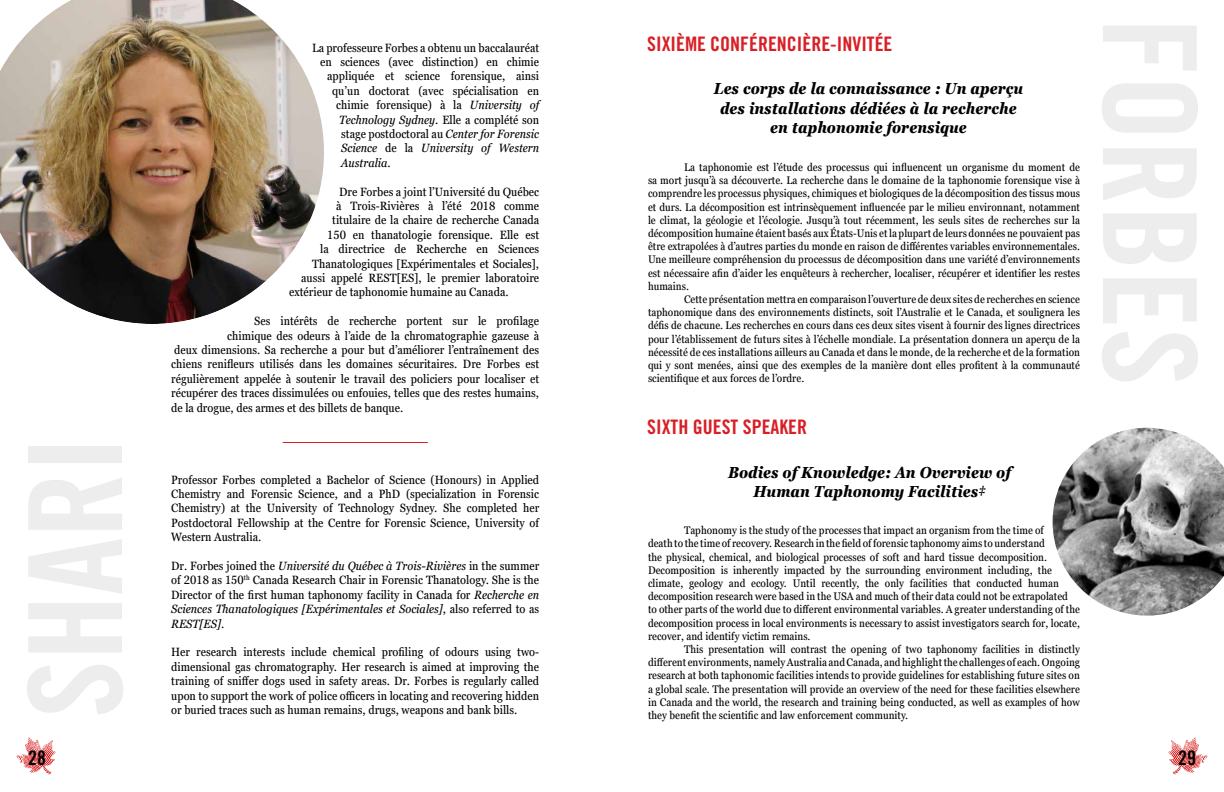
<style>
.page{position:relative;width:1224px;height:792px;background:#fff}
.page>*{position:absolute;margin:0;border:0;box-sizing:border-box;transform-origin:0 0}
.t1{font:20px "Trade Gothic Bold Cond Twenty";color:#d81f26}
.t2{font:20px "Trade Gothic Bold Cond Twenty";color:#000}
.t3{font:italic 700 condensed 16px/19.2px "Georgia Pro";color:#000;text-align:center}
.t4{font:condensed 12px/14.4px "Georgia Pro";color:#000;text-align:justify}
.t5{font:italic condensed 12px "Georgia Pro";color:#000}
.t6{font:condensed 11px/13.2px "Georgia Pro";color:#000;text-align:justify}
.s1{font-style:italic}
.s2{font-style:normal}
</style>
<div class="page">
<svg style="left:1169px;top:738px;width:38px;height:36px"></svg>
<svg style="left:17px;top:738px;width:38px;height:36px"></svg>
<img style="left:0;top:0;width:324px;height:324px">
<hr style="left:283px;top:442px;width:145px;height:1px;background:#d81f26">
<img style="left:1053px;top:428px;width:171px;height:188px">
<p class="t4" style="left:312px;top:41px;width:228px">La professeure Forbes a obtenu un baccalauréat</p>
<p class="t4" style="left:320px;top:55px;width:221px">en sciences (avec distinction) en chimie</p>
<p class="t4" style="left:327px;top:70px;width:213px">appliquée et science forensique, ainsi</p>
<p class="t4" style="left:332px;top:84px;width:208px">qu’un doctorat (avec spécialisation en</p>
<p class="t4" style="left:336px;top:98px;width:204px">chimie forensique) à la <span class="s1">University of</span></p>
<p class="t4" style="left:339px;top:113px;width:201px"><span class="s1">Technology Sydney</span>. Elle a complété son</p>
<p class="t4" style="left:341px;top:127px;width:199px">stage postdoctoral au <span class="s1">Center for Forensic</span></p>
<p class="t5" style="left:341px;top:141px;width:200px">Science <span class="s2">de la</span> University of Western</p>
<p class="t5" style="left:341px;top:156px;width:51px">Australia<span class="s2">.</span></p>
<p class="t4" style="left:339px;top:185px;width:202px">Dre Forbes a joint l’Université du Québec</p>
<p class="t4" style="left:336px;top:199px;width:204px">à Trois-Rivières à l’été 2018 comme</p>
<p class="t4" style="left:332px;top:214px;width:208px">titulaire de la chaire de recherche Canada</p>
<p class="t4" style="left:327px;top:228px;width:213px">150 en thanatologie forensique. Elle est</p>
<p class="t4" style="left:320px;top:242px;width:221px">la directrice de Recherche en Sciences</p>
<p class="t4" style="left:312px;top:257px;width:228px">Thanatologiques [Expérimentales et Sociales],</p>
<p class="t4" style="left:301px;top:271px;width:239px">aussi appelé REST[ES], le premier laboratoire</p>
<p class="t4" style="left:289px;top:286px;width:221px">extérieur de taphonomie humaine au Canada.</p>
<p class="t4" style="left:254px;top:314px;width:286px">Ses intérêts de recherche portent sur le profilage</p>
<p class="t4" style="left:227px;top:329px;width:313px">chimique des odeurs à l’aide de la chromatographie gazeuse à</p>
<p class="t4" style="left:174px;top:343px;width:366px">deux dimensions. Sa recherche a pour but d’améliorer l’entraînement des</p>
<p class="t4" style="left:171px;top:358px;width:369px">chiens renifleurs utilisés dans les domaines sécuritaires. Dre Forbes est</p>
<p class="t4" style="left:171px;top:372px;width:370px">régulièrement appelée à soutenir le travail des policiers pour localiser et</p>
<p class="t4" style="left:171px;top:386px;width:369px">récupérer des traces dissimulées ou enfouies, telles que des restes humains,</p>
<p class="t4" style="left:171px;top:401px;width:234px">de la drogue, des armes et des billets de banque.</p>
<p class="t4" style="left:171px;top:473px;width:370px">Professor Forbes completed a Bachelor of Science (Honours) in Applied Chemistry and Forensic Science, and a PhD (specialization in Forensic Chemistry) at the University of Technology Sydney. She completed her Postdoctoral Fellowship at the Centre for Forensic Science, University of Western Australia.</p>
<p class="t4" style="left:171px;top:559px;width:370px">Dr. Forbes joined the <span class="s1">Université du Québec à Trois-Rivières</span> in the summer of 2018 as 150<sup>th</sup> Canada Research Chair in Forensic Thanatology. She is the Director of the first human taphonomy facility in Canada for <span class="s1">Recherche en Sciences Thanatologiques [Expérimentales et Sociales]</span>, also referred to as <span class="s1">REST[ES]</span>.</p>
<p class="t4" style="left:171px;top:646px;width:370px">Her research interests include chemical profiling of odours using two&shy;dimensional gas chromatography. Her research is aimed at improving the training of sniffer dogs used in safety areas. Dr. Forbes is regularly called upon to support the work of police officers in locating and recovering hidden or buried traces such as human remains, drugs, weapons and bank bills.</p>
<h1 class="t1" style="left:647px;top:32px;width:247px">SIXIÈME CONFÉRENCIÈRE-INVITÉE</h1>
<h2 class="t3" style="left:714px;top:80px;width:311px">Les corps de la connaissance : Un aperçu des installations dédiées à la recherche en taphonomie forensique</h2>
<p class="t6" style="left:648px;top:161px;width:434px;text-indent:36px">La taphonomie est l’étude des processus qui influencent un organisme du moment de sa mort jusqu’à sa découverte. La recherche dans le domaine de la taphonomie forensique vise à comprendre les processus physiques, chimiques et biologiques de la décomposition des tissus mous et durs. La décomposition est intrinsèquement influencée par le milieu environnant, notamment le climat, la géologie et l’écologie. Jusqu’à tout récemment, les seuls sites de recherches sur la décomposition humaine étaient basés aux États-Unis et la plupart de leurs données ne pouvaient pas être extrapolées à d’autres parties du monde en raison de différentes variables environnementales.<br>Une meilleure compréhension du processus de décomposition dans une variété d’environnements est nécessaire afin d’aider les enquêteurs à rechercher, localiser, récupérer et identifier les restes humains.</p>
<p class="t6" style="left:648px;top:293px;width:434px;text-indent:36px">Cette présentation mettra en comparaison l’ouverture de deux sites de recherches en science taphonomique dans des environnements distincts, soit l’Australie et le Canada, et soulignera les défis de chacune. Les recherches en cours dans ces deux sites visent à fournir des lignes directrices pour l’établissement de futurs sites à l’échelle mondiale. La présentation donnera un aperçu de la nécessité de ces installations ailleurs au Canada et dans le monde, de la recherche et de la formation qui y sont menées, ainsi que des exemples de la manière dont elles profitent à la communauté scientifique et aux forces de l’ordre.</p>
<h1 class="t1" style="left:647px;top:415px;width:161px">SIXTH GUEST SPEAKER</h1>
<h2 class="t3" style="left:728px;top:463px;width:284px">Bodies of Knowledge: An Overview of<br>Human Taphonomy Facilities‡</h2>
<p class="t6" style="left:648px;top:524px;width:434px;text-align:left;text-indent:36px">Taphonomy is the study of the processes that impact an organism from the time of<br>death to the time of recovery. Research in the field of forensic taphonomy aims to understand<br>the physical, chemical, and biological processes of soft and hard tissue decomposition.<br>Decomposition is inherently impacted by the surrounding environment including, the climate, geology and ecology. Until recently, the only facilities that conducted human decomposition research were based in the USA and much of their data could not be extrapolated<br>to other parts of the world due to different environmental variables. A greater understanding of the decomposition process in local environments is necessary to assist investigators search for, locate, recover, and identify victim remains.</p>
<p class="t6" style="left:648px;top:643px;width:434px;text-indent:36px">This presentation will contrast the opening of two taphonomy facilities in distinctly different environments, namely Australia and Canada, and highlight the challenges of each. Ongoing research at both taphonomic facilities intends to provide guidelines for establishing future sites on a global scale. The presentation will provide an overview of the need for these facilities elsewhere in Canada and the world, the research and training being conducted, as well as examples of how they benefit the scientific and law enforcement community.</p>
<h1 class="t2" style="left:28px;top:746px;width:19px">28</h1>
<h1 class="t2" style="left:1178px;top:746px;width:19px">29</h1>
</div>
